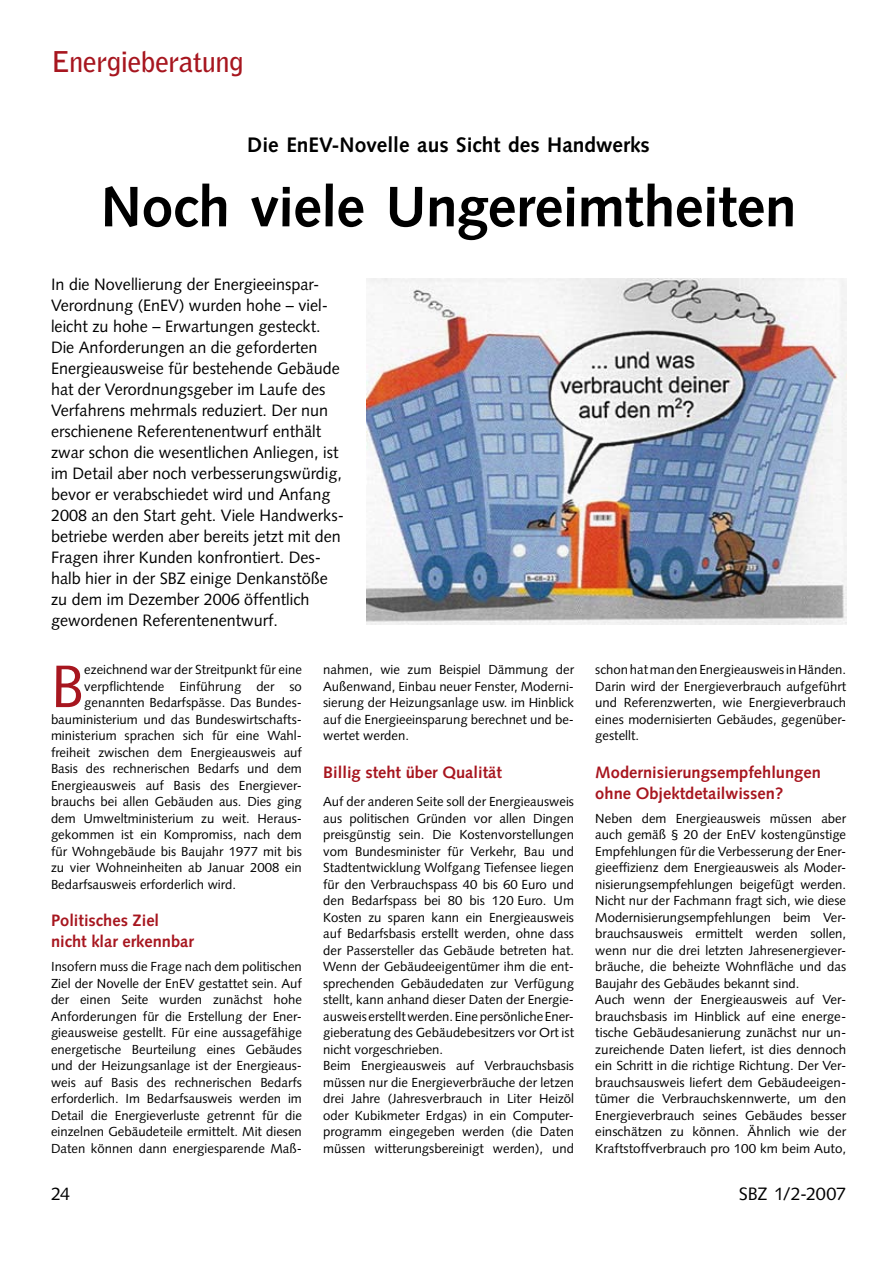
<style>
.page{position:relative;width:893px;height:1263px;background:#fff}
.page>*{position:absolute;margin:0;border:0;box-sizing:border-box;transform-origin:0 0}
.t1{font:59.85px "Syntax LT Std";color:#a7161f}
.t2{font:700 57px "Syntax LT Std";letter-spacing:-.01em;color:#000}
.t3{font:700 28.5px "Bell Gothic Std";letter-spacing:-.02em;color:#a7161f}
.t4{font:700 21px "Syntax LT Std";color:#000}
.t5{font:18px "Syntax LT Std";letter-spacing:-.01em;color:#000}
.t6{font:16.5px/21px "Syntax LT Std";color:#000}
.t7{font:700 16.5px/21px "Syntax LT Std";color:#a7161f}
.t8{font:13.2px/16.5px "Syntax LT Std";color:#000}
</style>
<div class="page">
<img style="left:366px;top:278px;width:480px;height:347px">
<h3 class="t3" style="left:51px;top:45px;width:194px">Energieberatung</h3>
<h3 class="t4" style="left:247px;top:133px;width:404px">Die EnEV-Novelle aus Sicht des Handwerks</h3>
<h2 class="t2" style="left:101px;top:174px;width:697px">Noch viele Ungereimtheiten</h2>
<p class="t6" style="left:51px;top:274px;width:294px">In die Novellierung der Energieeinspar-Verordnung (EnEV) wurden hohe – viel&shy;leicht zu hohe – Erwartun- gen gesteckt.<br>Die Anforderungen an die geforderten Energieausweise für bestehende Gebäude hat der Verordnungsgeber im Laufe des Verfahrens mehrmals reduziert. Der nun erschienene Referentenentwurf enthält zwar schon die wesentlichen Anliegen, ist im Detail aber noch verbesserungswürdig, bevor er verabschiedet wird und Anfang 2008 an den Start geht. Viele Handwerks&shy;betriebe werden aber bereits jetzt mit den Fragen ihrer Kunden konfrontiert. Des&shy;halb hier in der SBZ einige Denkanstöße zu dem im Dezember 2006 öffentlich gewordenen Referentenentwurf.</p>
<h1 class="t1" style="left:51px;top:651px;width:35px">B</h1>
<p class="t8" style="left:84px;top:661px;width:219px">ezeichnend war der Streitpunkt für eine</p>
<p class="t8" style="left:323px;top:661px;width:252px;text-align:justify">nahmen, wie zum Beispiel Dämmung der Außenwand, Einbau neuer Fenster, Moderni&shy;sierung der Heizungsanlage usw. im Hinblick auf die Energieeinsparung berechnet und be&shy;wertet werden.</p>
<p class="t7" style="left:323px;top:761px;width:180px">Billig steht über Qualität</p>
<p class="t8" style="left:323px;top:793px;width:252px">Auf der anderen Seite soll der Energieausweis aus politischen Gründen vor allen Dingen preisgünstig sein. Die Kostenvorstellungen vom Bundesminister für Verkehr, Bau und Stadtentwicklung Wolfgang Tiefensee liegen für den Verbrauchspass 40 bis 60 Euro und den Bedarfspass bei 80 bis 120 Euro. Um Kosten zu sparen kann ein Energie-ausweis auf Bedarfsbasis erstellt werden, ohne dass der Passersteller das Gebäude betreten hat.<br>Wenn der Gebäudeeigentümer ihm die ent&shy;sprechenden Gebäudedaten zur Verfügung stellt, kann anhand dieser Daten der Energie&shy;ausweis erstellt werden. Eine persönliche Ener&shy;gieberatung des Gebäudebesitzers vor Ort ist nicht vorgeschrieben.<br>Beim Energieausweis auf Verbrauchsbasis müssen nur die Energieverbräuche der letzen drei Jahre (Jahresverbrauch in Liter Heizöl oder Kubikmeter Erdgas) in ein Computer&shy;programm eingegeben werden (die Daten müssen witterungsbereinigt werden), und</p>
<p class="t8" style="left:595px;top:661px;width:252px;text-align:justify">schon hat man den Energieausweis inHänden.<br>Darin wird der Energieverbrauch aufgeführt und Referenzwerten, wie Energieverbrauch eines modernisierten Gebäudes, gegenüber&shy;gestellt.</p>
<p class="t7" style="left:595px;top:761px;width:227px">Modernisierungsempfehlungen ohne Objektdetailwissen?</p>
<p class="t8" style="left:595px;top:810px;width:252px">Neben dem Energieausweis müssen aber auch gemäß § 20 der EnEV kostengünstige Empfehlungen für die Verbesserung der Ener&shy;gieeffizienz dem Energieausweis als Moder&shy;nisierungsempfehlungen beigefügt werden.<br>Nicht nur der Fachmann fragt sich, wie diese Modernisierungsempfehlungen beim Ver&shy;brauchsausweis ermittelt werden sollen, wenn nur die drei letzten Jahresenergiever&shy;bräuche, die beheizte Wohnfläche und das Baujahr des Gebäudes bekannt sind.<br>Auch wenn der Energieausweis auf Ver&shy;brauchsbasis im Hinblick auf eine energe&shy;tische Gebäudesanierung zunächst nur un&shy;zureichende Daten liefert, ist dies dennoch ein Schritt in die richtige Richtung. Der Ver&shy;brauchsausweis liefert dem Gebäudeeigen&shy;tümer die Verbrauchskennwerte, um den Energieverbrauch seines Gebäudes besser einschätzen zu können. Ähnlich wie der Kraftstoffverbrauch pro 100 km beim Auto,</p>
<p class="t8" style="left:84px;top:678px;width:219px">verpflichtende Einführung der so</p>
<p class="t8" style="left:84px;top:694px;width:219px">genannten Bedarfspässe. Das Bundes-</p>
<p class="t8" style="left:51px;top:711px;width:250px">bauministerium und das Bundeswirtschafts-</p>
<p class="t8" style="left:51px;top:727px;width:250px">ministerium sprachen sich für eine Wahl-</p>
<p class="t8" style="left:51px;top:744px;width:252px">freiheit zwischen dem Energieausweis auf</p>
<p class="t8" style="left:51px;top:760px;width:252px">Basis des rechnerischen Bedarfs und dem</p>
<p class="t8" style="left:51px;top:777px;width:252px">Energieausweis auf Basis des Energiever-</p>
<p class="t8" style="left:51px;top:793px;width:252px">brauchs bei allen Gebäuden aus. Dies ging</p>
<p class="t8" style="left:51px;top:810px;width:250px">dem Umweltministerium zu weit. Heraus-</p>
<p class="t8" style="left:51px;top:826px;width:252px">gekommen ist ein Kompromiss, nach dem</p>
<p class="t8" style="left:51px;top:843px;width:252px">für Wohngebäude bis Baujahr 1977 mit bis</p>
<p class="t8" style="left:51px;top:859px;width:252px">zu vier Wohneinheiten ab Januar 2008 ein</p>
<p class="t8" style="left:51px;top:876px;width:186px">Bedarfsausweis erforderlich wird.</p>
<p class="t7" style="left:51px;top:910px;width:145px">Politisches Ziel nicht klar erkennbar</p>
<p class="t8" style="left:51px;top:958px;width:252px">Insofern muss die Frage nach dem politischen Ziel der Novelle der EnEV gestattet sein. Auf der einen Seite wurden zunächst hohe An-forderungen für die Erstellung der Ener&shy;gieausweise gestellt. Für eine aussagefähige energetische Beurteilung eines Gebäudes und der Heizungsanlage ist der Energieaus&shy;weis auf Basis des rechnerischen Bedarfs erforderlich. Im Bedarfsausweis werden im Detail die Energieverluste getrennt für die einzelnen Gebäudeteile ermittelt. Mit diesen Daten können dann energiesparende Maß-</p>
<h3 class="t5" style="left:51px;top:1183px;width:21px">24</h3>
<h3 class="t5" style="left:739px;top:1183px;width:109px">SBZ 1/2-2007</h3>
</div>
